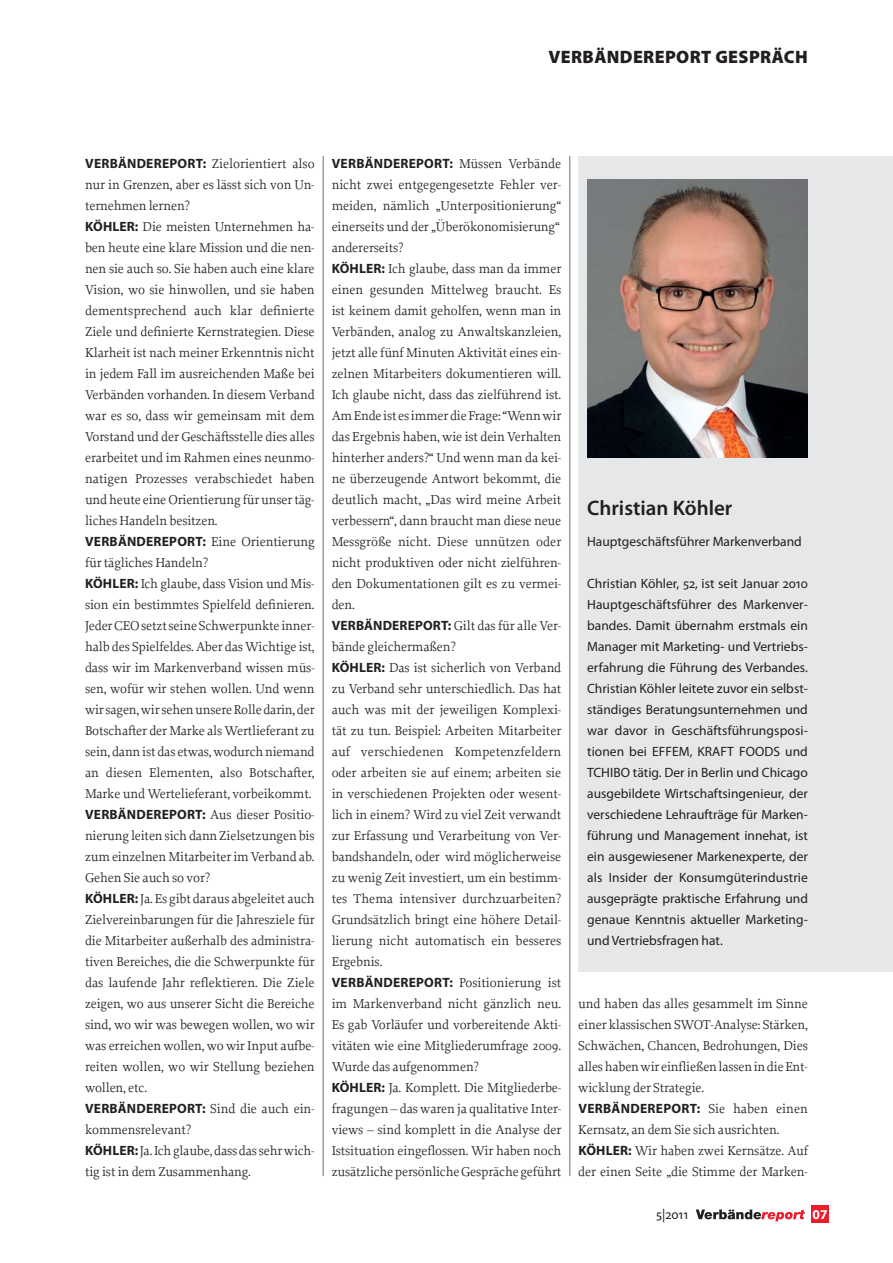
<style>
.page{position:relative;width:893px;height:1263px;background:#fff}
.page>*{position:absolute;margin:0;border:0;box-sizing:border-box;transform-origin:0 0}
.t1{font:600 21px "Myriad Pro";color:#231f20}
.t2{font:900 18px "Myriad Pro";letter-spacing:.02em;color:#231f20}
.t3{font:13.5px/21px "Proforma";letter-spacing:-.01em;color:#231f20}
.t4{font:13.5px/21px "Myriad Pro";color:#231f20;text-align:justify}
.t5{font:700 13.5px "Myriad Pro";letter-spacing:.02em;color:#231f20}
.t6{font:700 13.5px "Myriad Pro";color:#fff}
.s1{font-family:"Myriad Pro";font-weight:700}
.s2{font-family:"Proforma";font-weight:400}
</style>
<div class="page">
<hr style="left:323px;top:156px;width:1px;height:1020px;background:#6d6e70">
<hr style="left:570px;top:156px;width:1px;height:1020px;background:#6d6e70">
<div style="left:811px;top:1205px;width:18px;height:17px;background:#ed1c2b"></div>
<svg style="left:696px;top:1209px;width:109px;height:12px"></svg>
<div style="left:579px;top:156px;width:314px;height:816px;background:#e6e7e8"></div>
<img style="left:587px;top:179px;width:221px;height:279px">
<h2 class="t2" style="left:548px;top:50px;width:261px">VERBÄNDEREPORT GESPRÄCH</h2>
<p class="t3" style="left:85px;top:154px;width:231px"><span class="s1">VERBÄNDEREPORT:</span> Zielorientiert also nur in Grenzen, aber es lässt sich von Un&shy;ternehmen lernen?<br><span class="s1">KÖHLER:</span> Die meisten Unternehmen ha&shy;ben heute eine klare Mission und die nen&shy;nen sie auch so. Sie haben auch eine klare Vision, wo sie hinwollen, und sie haben dementsprechend auch klar definierte Ziele und definierte Kernstrategien. Diese Klarheit ist nach meiner Erkenntnis nicht in jedem Fall im ausreichenden Maße bei Verbänden vorhanden. In diesem Verband war es so, dass wir gemeinsam mit dem Vorstand und der Geschäftsstelle dies alles erarbeitet und im Rahmen eines neunmo&shy;natigen Prozesses verabschiedet haben und heute eine Orientierung für unser täg&shy;liches Handeln besitzen.<br><span class="s1">VERBÄNDEREPORT:</span> Eine Orientierung für tägliches Handeln?<br><span class="s1">KÖHLER:</span> Ich glaube, dass Vision und Mis&shy;sion ein bestimmtes Spielfeld definieren.<br>Jeder CEO setzt seine Schwerpunkte inner&shy;halb des Spielfeldes. Aber das Wichtige ist, dass wir im Markenverband wissen müs&shy;sen, wofür wir stehen wollen. Und wenn wir sagen, wir sehen unsere Rolle darin, der Botschafter der Marke als Wertlieferant zu sein, dann ist das etwas, wodurch niemand an diesen Elementen, also Botschafter, Marke und Wertelieferant, vorbeikommt.<br><span class="s1">VERBÄNDEREPORT:</span> Aus dieser Positio&shy;nierung leiten sich dann Zielsetzungen bis zum einzelnen Mitarbeiter im Verband ab.<br>Gehen Sie auch so vor?<br><span class="s1">KÖHLER:</span> Ja. Es gibt daraus abgeleitet auch Zielvereinbarungen für die Jahresziele für die Mitarbeiter außerhalb des administra&shy;tiven Bereiches, die die Schwerpunkte für das laufende Jahr reflektieren. Die Ziele zeigen, wo aus unserer Sicht die Bereiche sind, wo wir was bewegen wollen, wo wir was erreichen wollen, wo wir Input aufbe&shy;reiten wollen, wo wir Stellung beziehen wollen, etc.</p>
<p class="t5" style="left:85px;top:1103px;width:231px">VERBÄNDEREPORT: <span class="s2">Sind die auch ein-</span></p>
<p class="t3" style="left:85px;top:1120px;width:231px">kommensrelevant?<br><span class="s1">KÖHLER:</span> Ja. Ich glaube, dass das sehr wich&shy;tig ist in dem Zusammenhang.</p>
<p class="t5" style="left:332px;top:158px;width:231px">VERBÄNDEREPORT: <span class="s2">Müssen Verbände</span></p>
<p class="t3" style="left:332px;top:175px;width:231px">nicht zwei entgegengesetzte Fehler ver&shy;meiden, nämlich „Unterpositionierung“ einerseits und der „Überökonomisierung“ andererseits?<br><span class="s1">KÖHLER:</span> Ich glaube, dass man da immer einen gesunden Mittelweg braucht. Es ist keinem damit geholfen, wenn man in Verbänden, analog zu Anwaltskanzleien, jetzt alle fünf Minuten Aktivität eines ein&shy;zelnen Mitarbeiters dokumentieren will.<br>Ich glaube nicht, dass das zielführend ist.<br>Am Ende ist es immer die Frage: “Wenn wir das Ergebnis haben, wie ist dein Verhalten hinterher anders?“ Und wenn man da kei&shy;ne überzeugende Antwort bekommt, die deutlich macht, „Das wird meine Arbeit verbessern“, dann braucht man diese neue Messgröße nicht. Diese unnützen oder nicht produktiven oder nicht zielführen&shy;den Dokumentationen gilt es zu vermei&shy;den.<br><span class="s1">VERBÄNDEREPORT:</span> Gilt das für alle Ver&shy;bände gleichermaßen?<br><span class="s1">KÖHLER:</span> Das ist sicherlich von Verband zu Verband sehr unterschiedlich. Das hat auch was mit der jeweiligen Komplexi&shy;tät zu tun. Beispiel: Arbeiten Mitarbeiter auf verschiedenen Kompetenzfeldern oder arbeiten sie auf einem; arbeiten sie in verschiedenen Projekten oder wesent&shy;lich in einem? Wird zu viel Zeit verwandt zur Erfassung und Verarbeitung von Ver&shy;bandshandeln, oder wird möglicherweise zu wenig Zeit investiert, um ein bestimm&shy;tes Thema intensiver durchzuarbeiten?<br>Grundsätzlich bringt eine höhere Detail&shy;lierung nicht automatisch ein besseres Ergebnis.<br><span class="s1">VERBÄNDEREPORT:</span> Positionierung ist im Markenverband nicht gänzlich neu.<br>Es gab Vorläufer und vorbereitende Akti&shy;vitäten wie eine Mitgliederumfrage 2009.<br>Wurde das aufgenommen?<br><span class="s1">KÖHLER:</span> Ja. Komplett. Die Mitgliederbe&shy;fragungen – das waren ja qualitative Inter&shy;views – sind komplett in die Analyse der Istsituation eingeflossen. Wir haben noch zusätzliche persönliche Gespräche geführt</p>
<h1 class="t1" style="left:587px;top:500px;width:147px">Christian Köhler</h1>
<p class="t4" style="left:587px;top:532px;width:216px">Hauptgeschäftsführer Markenverband</p>
<p class="t4" style="left:587px;top:574px;width:222px">Christian Köhler, 52, ist seit Januar 2010<br>Hauptgeschäftsführer des Markenver&shy;bandes. Damit übernahm erstmals ein Manager mit Marketing- und Vertriebs&shy;erfahrung die Führung des Verbandes.<br>Christian Köhler leitete zuvor ein selbst&shy;ständiges Beratungsunternehmen und war davor in Geschäftsführungsposi&shy;tionen bei EFFEM, KRAFT FOODS und TCHIBO tätig. Der in Berlin und Chicago ausgebildete Wirtschaftsingenieur, der verschiedene Lehraufträge für Marken&shy;führung und Management innehat, ist ein ausgewiesener Markenexperte, der als Insider der Konsumgüterindustrie ausgeprägte praktische Erfahrung und genaue Kenntnis aktueller Marketing&shy;und Vertriebsfragen hat.</p>
<p class="t3" style="left:578px;top:994px;width:231px;text-align:justify">und haben das alles gesammelt im Sinne einer klassischen SWOT-Analyse: Stärken, Schwächen, Chancen, Bedrohungen, Dies alles haben wir einfließen lassen in die Ent&shy;wicklung der Strategie.</p>
<p class="t5" style="left:578px;top:1103px;width:231px">VERBÄNDEREPORT: <span class="s2">Sie haben einen</span></p>
<p class="t3" style="left:578px;top:1120px;width:231px">Kernsatz, an dem Sie sich ausrichten.<br><span class="s1">KÖHLER:</span> Wir haben zwei Kernsätze. Auf der einen Seite „die Stimme der Marken-</p>
<p class="t4" style="left:656px;top:1205px;width:34px">5|2011</p>
<p class="t6" style="left:812px;top:1209px;width:16px">07</p>
</div>
